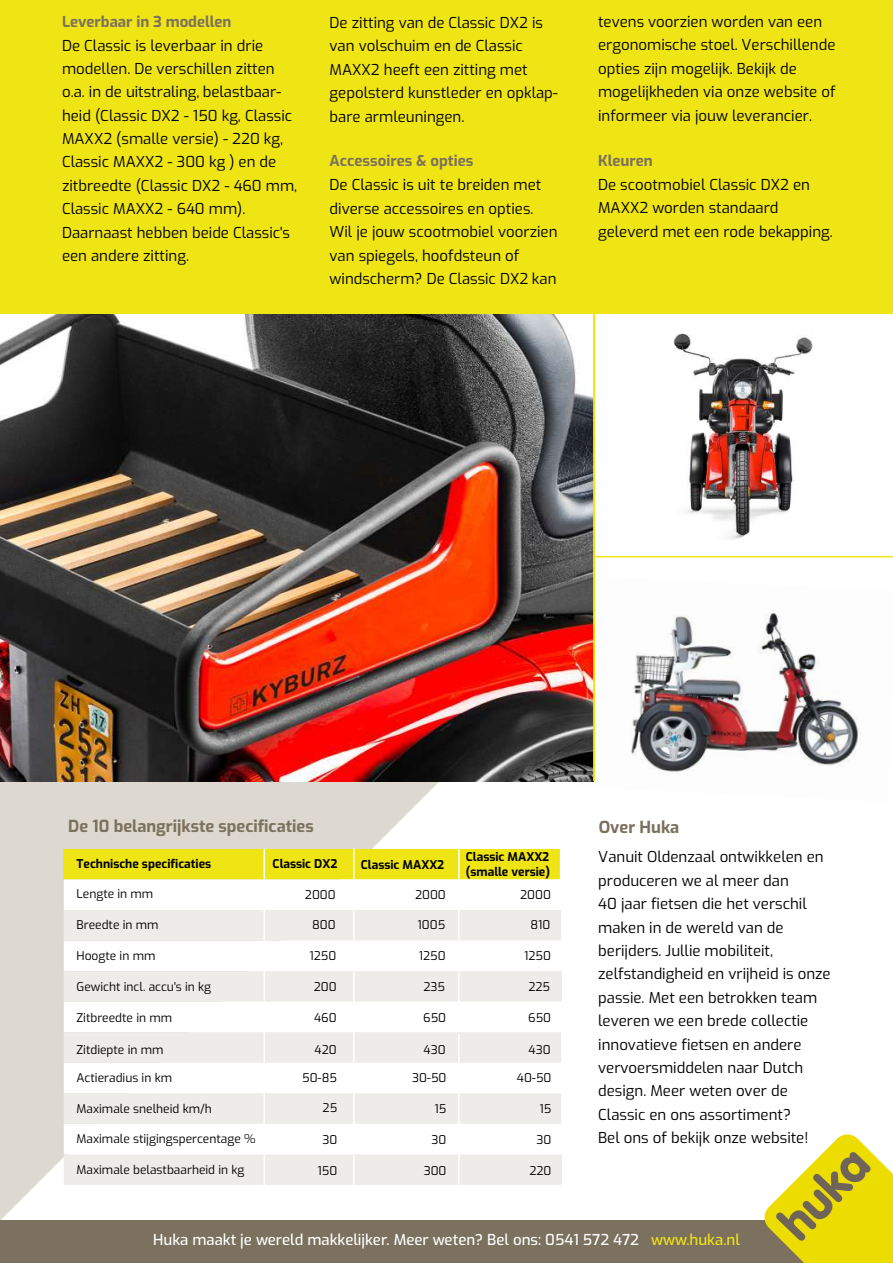
<style>
.page{position:relative;width:893px;height:1263px;background:#fff}
.page>*{position:absolute;margin:0;border:0;box-sizing:border-box;transform-origin:0 0}
.t1{font:700 16.5px "Exo";color:#7c715e}
.t2{font:700 16.5px "Exo";color:#7b705d}
.t3{font:15px/23.4px "Exo";color:#000}
.t4{font:500 15px "Exo";color:#fff}
.t5{font:700 15px "Exo";color:#7c715e}
.t6{font:12px "Exo";color:#000}
.t7{font:700 12px "Exo";color:#000}
.t8{font:12px "Exo";color:#000}
.t9{font:700 12px/14.4px "Exo";color:#000}
.s1{font-weight:700;color:#7c715e}
.s2{font-style:inherit}
.s3{color:#f0e514}
</style>
<div class="page">
<img style="left:572px;top:576px;width:287px;height:206px">
<svg style="left:0;top:781px;width:441px;height:439px;fill:#ddd9d0"></svg>
<div style="left:63px;top:849px;width:497px;height:30px;background:#f0e514"></div>
<img style="left:673px;top:333px;width:140px;height:206px">
<img style="left:0;top:314px;width:593px;height:467px">
<div style="left:0;top:0;width:893px;height:314px;background:#f0e514"></div>
<div style="left:0;top:1220px;width:893px;height:43px;background:#7c715e"></div>
<svg style="left:764px;top:1134px;width:129px;height:129px"></svg>
<hr style="left:593px;top:289px;width:2px;height:492px;background:#f0e514">
<hr style="left:595px;top:556px;width:298px;height:1px;background:#f0e514">
<svg style="left:64px;top:879px;width:496px;height:31px"></svg>
<svg style="left:64px;top:910px;width:498px;height:275px;fill:#eeece8"></svg>
<hr style="left:264px;top:879px;width:1px;height:31px;background:#fff">
<hr style="left:458px;top:879px;width:2px;height:31px;background:#fff">
<hr style="left:264px;top:910px;width:1px;height:30px;background:#fff">
<hr style="left:458px;top:910px;width:2px;height:30px;background:#fff">
<hr style="left:561px;top:910px;width:2px;height:30px;background:#fff">
<hr style="left:264px;top:940px;width:1px;height:31px;background:#fff">
<hr style="left:458px;top:940px;width:2px;height:31px;background:#fff">
<hr style="left:561px;top:940px;width:2px;height:31px;background:#fff">
<hr style="left:264px;top:1002px;width:1px;height:30px;background:#fff">
<hr style="left:458px;top:1002px;width:2px;height:30px;background:#fff">
<hr style="left:561px;top:1002px;width:2px;height:30px;background:#fff">
<hr style="left:264px;top:1032px;width:1px;height:31px;background:#fff">
<hr style="left:457px;top:1034px;width:3px;height:104px;background:#fff">
<hr style="left:561px;top:1032px;width:2px;height:31px;background:#fff">
<hr style="left:264px;top:1063px;width:1px;height:30px;background:#fff">
<hr style="left:561px;top:1063px;width:2px;height:30px;background:#fff">
<hr style="left:264px;top:1093px;width:1px;height:31px;background:#fff">
<hr style="left:561px;top:1093px;width:2px;height:31px;background:#fff">
<hr style="left:561px;top:1124px;width:2px;height:30px;background:#fff">
<hr style="left:264px;top:1124px;width:1px;height:30px;background:#fff">
<hr style="left:458px;top:972px;width:2px;height:31px;background:#fff">
<hr style="left:458px;top:1155px;width:2px;height:30px;background:#fff">
<hr style="left:263px;top:1151px;width:2px;height:48px;background:#fff">
<hr style="left:264px;top:970px;width:1px;height:31px;background:#fff">
<hr style="left:264px;top:849px;width:1px;height:30px;background:#fff">
<hr style="left:458px;top:848px;width:2px;height:31px;background:#fff">
<hr style="left:353px;top:879px;width:2px;height:31px;background:#fff">
<hr style="left:456px;top:879px;width:2px;height:31px;background:#fff">
<hr style="left:353px;top:910px;width:2px;height:30px;background:#fff">
<hr style="left:353px;top:940px;width:2px;height:31px;background:#fff">
<hr style="left:456px;top:940px;width:2px;height:31px;background:#fff">
<hr style="left:353px;top:1002px;width:2px;height:30px;background:#fff">
<hr style="left:456px;top:1002px;width:2px;height:30px;background:#fff">
<hr style="left:353px;top:1032px;width:2px;height:31px;background:#fff">
<hr style="left:352px;top:1063px;width:1px;height:30px;background:#fff">
<hr style="left:456px;top:1063px;width:2px;height:30px;background:#fff">
<hr style="left:353px;top:1082px;width:2px;height:44px;background:#fff">
<hr style="left:456px;top:1124px;width:2px;height:30px;background:#fff">
<hr style="left:353px;top:972px;width:2px;height:31px;background:#fff">
<hr style="left:353px;top:1155px;width:2px;height:30px;background:#fff">
<hr style="left:353px;top:848px;width:2px;height:31px;background:#fff">
<p class="t3" style="left:62px;top:9px;width:237px"><span class="s1">Leverbaar in</span> <span class="s1">3</span> <span class="s1">modellen<br></span>De Classic is leverbaar in drie modellen. De verschillen zitten o.a. in de uitstraling, belastbaar&shy;heid (Classic DX2 - 150 kg, Classic<br>MAXX2 (smalle versie) - 220 kg,<br>Classic MAXX<span class="s2">2</span> - 3<span class="s2">0</span>0 kg ) en de zitbreedte (Classic DX2 - 460 mm,<br>Classic MAXX2 - 640 mm).<br>Daarnaast hebben beide Classic's een andere zitting.</p>
<p class="t3" style="left:330px;top:10px;width:230px"><span class="s2">De zitting van de</span> Classic DX2 is van volschuim en de Classic<br>MAXX<span class="s2">2</span> heeft een zitting met gepolsterd kunstleder en opklap&shy;bare armleuningen.</p>
<p class="t5" style="left:330px;top:150px;width:145px">Accessoires &amp; opties</p>
<p class="t3" style="left:330px;top:172px;width:229px">De Classic is uit te breiden met diverse accessoires en opties.<br>Wil je jouw scootmobiel voorzien van spiegels, hoofdsteun of windscherm? De Classic DX2 kan</p>
<p class="t3" style="left:598px;top:9px;width:239px">tevens voorzien worden van een ergonomische stoel. Verschillende opties zijn mogelijk. Bekijk de mogelijkheden via onze website of informeer via jouw leverancier.</p>
<p class="t5" style="left:598px;top:149px;width:56px">Kleuren</p>
<p class="t3" style="left:598px;top:172px;width:236px">De scootmobiel Classic DX2 en<br>MAXX<span class="s2">2</span> worden standaard geleverd met een rode bekapping.</p>
<p class="t1" style="left:68px;top:814px;width:247px">De 10 belangrijkste specificaties</p>
<p class="t7" style="left:77px;top:855px;width:136px">Technische specificaties</p>
<p class="t7" style="left:273px;top:854px;width:66px">Classic DX2</p>
<p class="t9" style="left:466px;top:849px;width:86px"><span class="s2">Classic MAXX</span>2 (smalle versie)</p>
<p class="t6" style="left:77px;top:885px;width:78px">Lengte in mm</p>
<p class="t6" style="left:305px;top:885px;width:32px">2000</p>
<p class="t8" style="left:520px;top:885px;width:32px">200<span class="s2">0</span></p>
<p class="t6" style="left:77px;top:916px;width:84px">Breedte in mm</p>
<p class="t6" style="left:312px;top:916px;width:25px">800</p>
<p class="t8" style="left:530px;top:916px;width:21px">810</p>
<p class="t6" style="left:77px;top:946px;width:80px">Hoogte in mm</p>
<p class="t8" style="left:524px;top:946px;width:28px"><span class="s2">1</span>250</p>
<p class="t7" style="left:361px;top:855px;width:85px">Classic MAXX<span class="s2">2</span></p>
<p class="t8" style="left:415px;top:885px;width:32px">200<span class="s2">0</span></p>
<p class="t8" style="left:418px;top:916px;width:29px">10<span class="s2">0</span>5</p>
<p class="t6" style="left:419px;top:946px;width:28px">1<span class="s2">25</span>0</p>
<p class="t6" style="left:309px;top:946px;width:28px">1250</p>
<p class="t6" style="left:314px;top:978px;width:24px">200</p>
<p class="t6" style="left:77px;top:978px;width:136px">Gewicht incl. accu's in kg</p>
<p class="t8" style="left:528px;top:978px;width:23px"><span class="s2">2</span>25</p>
<p class="t8" style="left:423px;top:978px;width:23px"><span class="s2">2</span>35</p>
<p class="t6" style="left:77px;top:1009px;width:97px">Zitbreedte in mm</p>
<p class="t6" style="left:314px;top:1009px;width:24px">460</p>
<p class="t8" style="left:528px;top:1009px;width:24px"><span class="s2">6</span>50</p>
<p class="t6" style="left:423px;top:1009px;width:24px">6<span class="s2">5</span>0</p>
<p class="t6" style="left:77px;top:1040px;width:88px">Zitdiepte in mm</p>
<p class="t6" style="left:315px;top:1041px;width:24px">420</p>
<p class="t6" style="left:529px;top:1041px;width:24px">430</p>
<p class="t6" style="left:424px;top:1041px;width:24px">430</p>
<p class="t6" style="left:77px;top:1068px;width:97px">Actieradius in km</p>
<p class="t6" style="left:302px;top:1069px;width:36px">50-<span class="s2">8</span>5</p>
<p class="t6" style="left:77px;top:1100px;width:137px">Maximale snelheid km/h</p>
<p class="t6" style="left:77px;top:1130px;width:181px">Maximale stijgingspercentage %</p>
<p class="t6" style="left:77px;top:1160px;width:169px">Maximale belastbaarheid in kg</p>
<p class="t6" style="left:323px;top:1099px;width:16px">25</p>
<p class="t6" style="left:322px;top:1130px;width:16px">30</p>
<p class="t6" style="left:317px;top:1162px;width:21px">150</p>
<p class="t6" style="left:412px;top:1068px;width:36px">30-50</p>
<p class="t8" style="left:435px;top:1099px;width:13px">15</p>
<p class="t8" style="left:432px;top:1131px;width:16px">30</p>
<p class="t6" style="left:424px;top:1162px;width:24px">300</p>
<p class="t6" style="left:517px;top:1068px;width:36px"><span class="s2">4</span>0-50</p>
<p class="t8" style="left:540px;top:1099px;width:13px">15</p>
<p class="t8" style="left:537px;top:1131px;width:16px">30</p>
<p class="t8" style="left:529px;top:1162px;width:24px">220</p>
<p class="t2" style="left:599px;top:814px;width:82px">Over Huka</p>
<p class="t3" style="left:598px;top:844px;width:234px">Vanuit Oldenzaal ontwikkelen en produceren we al meer dan<br>40 jaar fietsen die het verschil maken in de wereld van de berijders. Jullie mobiliteit, zelfstandigheid en vrijheid is onze passie. Met een betrokken team leveren we een brede collectie innovatieve fietsen en andere vervoersmiddelen naar Dutch design. Meer weten over de<br>Classic en ons assortiment?<br>Bel ons of bekijk onze website!</p>
<p class="t4" style="left:153px;top:1228px;width:588px">Huka maakt je wereld makkelijker. Meer weten? Bel ons: 0541 572 472 <span class="s3">www.huka.nl</span></p>
</div>
